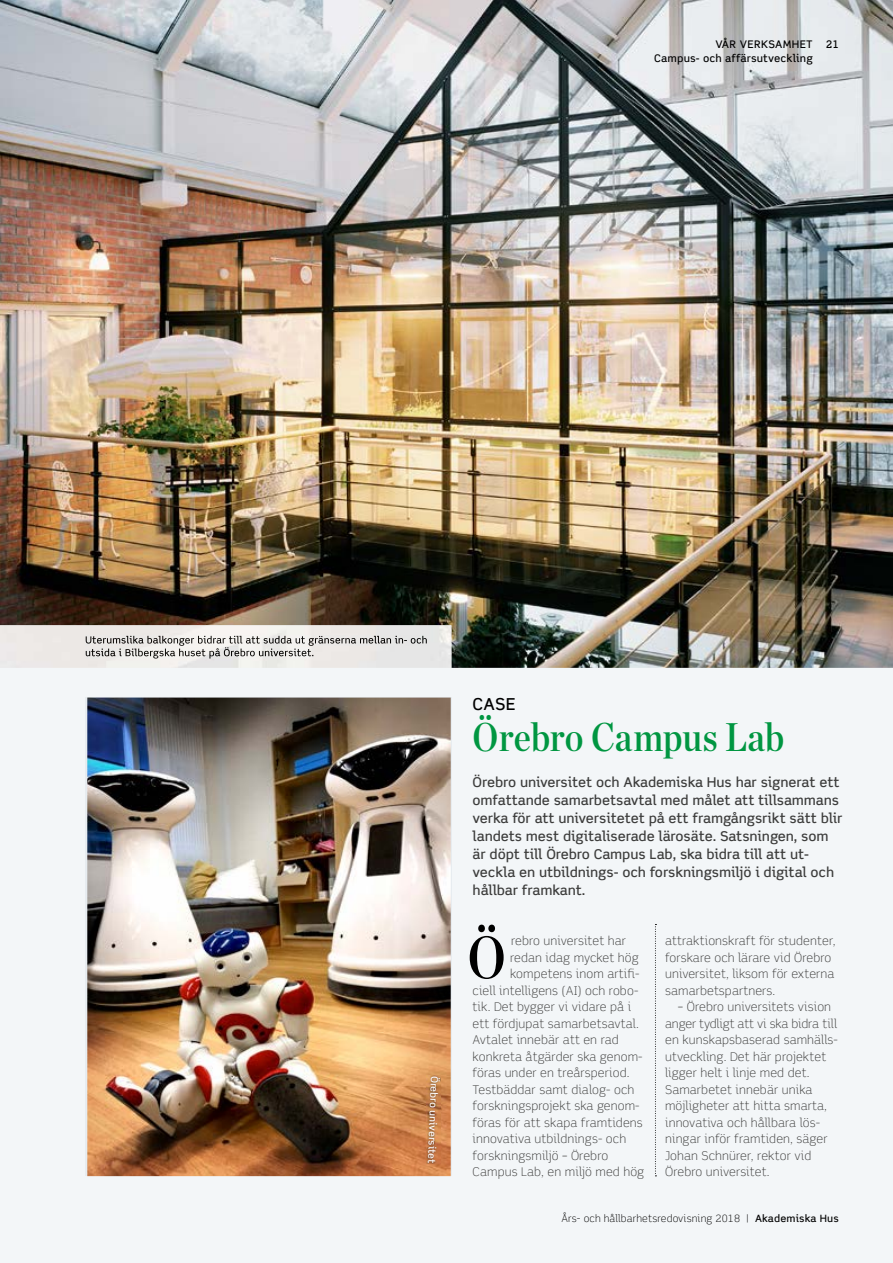
<style>
.page{position:relative;width:893px;height:1263px;background:#f3f6f8}
.page>*{position:absolute;margin:0;border:0;box-sizing:border-box;transform-origin:0 0}
.t1{font:60px "Chronicle Deck Cond Semi";color:#000}
.t2{font:40.5px "Chronicle Deck Cond Semi";letter-spacing:.005em;color:#009641}
.t3{font:16.5px "Scene AH Medium";color:#000}
.t4{font:13.5px/18px "Scene AH Medium";letter-spacing:-.01em;color:#3c3c3b}
.t5{font:12px/16.5px "Scene AH Light";letter-spacing:.01em;color:#3c3c3b}
.t6{font:10.5px/13.5px "Scene AH Medium";letter-spacing:.01em;color:#000}
.t7{font:10.05px "Scene AH Light";letter-spacing:.015em;color:#000}
.t8{font:9.75px "Scene AH Medium";color:#fff}
.s1{font-family:"Scene AH Medium"}
</style>
<div class="page">
<img style="left:0;top:0;width:893px;height:668px">
<svg style="left:655px;top:924px;width:1px;height:252px"></svg>
<img style="left:87px;top:697px;width:364px;height:479px">
<img style="left:0;top:625px;width:451px;height:43px">
<img style="left:86px;top:636px;width:341px;height:10px">
<img style="left:86px;top:647px;width:227px;height:11px">
<img style="left:427px;top:1076px;width:13px;height:88px">
<p class="t6" style="left:654px;top:38px;width:186px;text-indent:61px">VÅR VERKSAMHET 21<br>Campus- och affärsutveckling</p>
<p class="t8" style="left:441px;top:1076px;width:90px;rotate:92deg">Örebro universitet</p>
<h3 class="t3" style="left:473px;top:694px;width:44px">CASE</h3>
<h2 class="t2" style="left:473px;top:705px;width:314px">Örebro Campus Lab</h2>
<p class="t4" style="left:473px;top:773px;width:371px">Örebro universitet och Akademiska Hus har signerat ett omfattande samarbetsavtal med målet att tillsammans verka för att universitetet på ett framgångsrikt sätt blir landets mest digitaliserade lärosäte. Satsningen, som är döpt till Örebro Campus Lab, ska bidra till att ut&shy;veckla en utbildnings- och forskningsmiljö i digital och hållbar framkant.</p>
<h1 class="t1" style="left:467px;top:911px;width:40px">Ö</h1>
<p class="t5" style="left:511px;top:933px;width:116px">rebro universitet har</p>
<p class="t5" style="left:665px;top:933px;width:172px">attraktionskraft för studenter, forskare och lärare vid Örebro universitet, liksom för externa samarbetspartners.</p>
<p class="t5" style="left:665px;top:999px;width:174px;text-indent:13px">– Örebro universitets vision anger tydligt att vi ska bidra till en kunskapsbaserad samhälls&shy;utveckling. Det här projektet ligger helt i linje med det.<br>Samarbetet innebär unika möjligheter att hitta smarta, innovativa och hållbara lös&shy;ningar inför framtiden, säger<br>Johan Schnürer, rektor vid<br>Örebro universitet.</p>
<p class="t5" style="left:510px;top:949px;width:130px">redan idag mycket hög</p>
<p class="t5" style="left:510px;top:966px;width:131px">kompetens inom artifi-</p>
<p class="t5" style="left:473px;top:982px;width:167px">ciell intelligens (AI) och robo-</p>
<p class="t5" style="left:473px;top:999px;width:160px">tik. Det bygger vi vidare på i</p>
<p class="t5" style="left:473px;top:1015px;width:168px">ett fördjupat samarbetsavtal.</p>
<p class="t5" style="left:473px;top:1032px;width:148px">Avtalet innebär att en rad</p>
<p class="t5" style="left:473px;top:1048px;width:171px">konkreta åtgärder ska genom-</p>
<p class="t5" style="left:473px;top:1065px;width:158px">föras under en treårsperiod.</p>
<p class="t5" style="left:473px;top:1081px;width:163px">Testbäddar samt dialog- och</p>
<p class="t5" style="left:473px;top:1098px;width:168px">forskningsprojekt ska genom-</p>
<p class="t5" style="left:473px;top:1114px;width:172px">föras för att skapa framtidens</p>
<p class="t5" style="left:473px;top:1131px;width:155px">innovativa utbildnings- och</p>
<p class="t5" style="left:473px;top:1147px;width:137px">forskningsmiljö – Örebro</p>
<p class="t5" style="left:473px;top:1164px;width:173px">Campus Lab, en miljö med hög</p>
<p class="t7" style="left:561px;top:1212px;width:279px">Års- och hållbarhetsredovisning 2018 | <span class="s1">Akademiska Hus</span></p>
</div>
